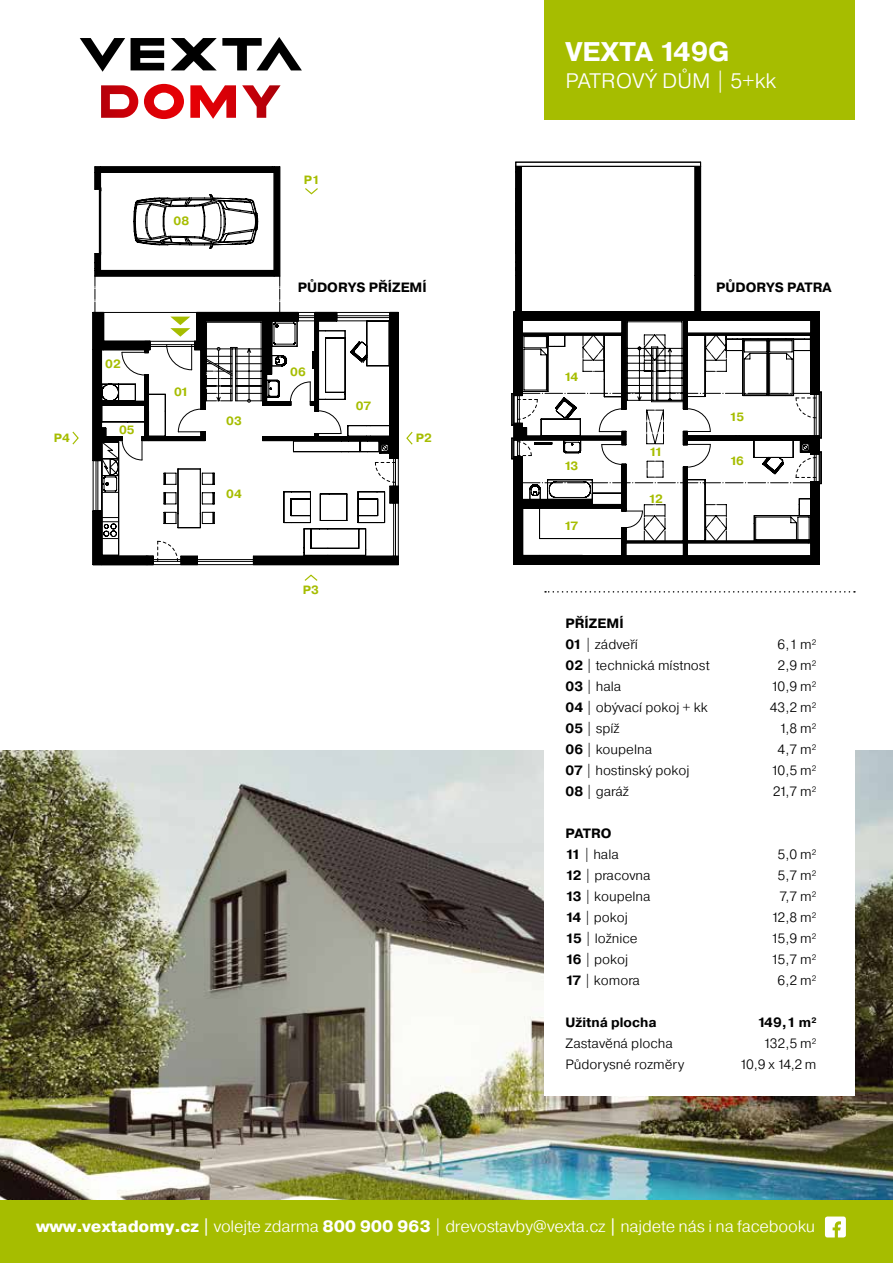
<style>
.page{position:relative;width:893px;height:1263px;background:#fff}
.page>*{position:absolute;margin:0;border:0;box-sizing:border-box;transform-origin:0 0}
.t1{font:700 27px "Pragmatica";color:#fff}
.t2{font:300 21px "Pragmatica";color:#fff}
.t3{font:300 16.5px "Pragmatica";letter-spacing:-.01em;color:#fff}
.t4{font:300 13.5px/21px "Pragmatica";color:#000}
.t5{font:700 13.5px "Pragmatica";color:#000}
.t6{font:700 12px "Pragmatica";color:#a6bd00}
.s1{font-weight:700}
.s2{font-weight:800}
</style>
<div class="page">
<div style="left:0;top:1199px;width:893px;height:64px;background:#a6bd00"></div>
<svg style="left:825px;top:1216px;width:21px;height:21px"></svg>
<svg style="left:190px;top:85px;width:46px;height:34px"></svg>
<svg style="left:144px;top:84px;width:40px;height:35px"></svg>
<svg style="left:101px;top:85px;width:37px;height:33px"></svg>
<svg style="left:242px;top:85px;width:39px;height:33px"></svg>
<svg style="left:131px;top:38px;width:33px;height:32px"></svg>
<svg style="left:80px;top:38px;width:45px;height:34px"></svg>
<svg style="left:171px;top:37px;width:131px;height:33px"></svg>
<div style="left:544px;top:0;width:311px;height:119px;background:#a6bd00"></div>
<img style="left:0;top:750px;width:893px;height:449px">
<div style="left:544px;top:747px;width:311px;height:349px;background:#fff"></div>
<svg style="left:545px;top:591px;width:310px;height:2px"></svg>
<svg style="left:304px;top:574px;width:14px;height:7px"></svg>
<svg style="left:406px;top:431px;width:7px;height:14px"></svg>
<svg style="left:72px;top:431px;width:7px;height:14px"></svg>
<svg style="left:93px;top:167px;width:306px;height:398px"></svg>
<hr style="left:821px;top:392px;width:1px;height:46px;background:#000">
<hr style="left:821px;top:452px;width:1px;height:32px;background:#000">
<svg style="left:512px;top:166px;width:309px;height:399px"></svg>
<p class="t6" style="left:105px;top:356px;width:17px">02</p>
<p class="t6" style="left:174px;top:213px;width:17px">08</p>
<p class="t6" style="left:174px;top:384px;width:16px">01</p>
<p class="t6" style="left:304px;top:172px;width:18px">P1</p>
<h1 class="t1" style="left:566px;top:35px;width:165px">VEXTA 149G</h1>
<h2 class="t2" style="left:566px;top:68px;width:212px">PATROVÝ DŮM | 5+kk</h2>
<p class="t5" style="left:298px;top:279px;width:131px">PŮDORYS PŘÍZEMÍ</p>
<p class="t5" style="left:716px;top:279px;width:117px">PŮDORYS PATRA</p>
<p class="t6" style="left:290px;top:364px;width:17px">06</p>
<p class="t6" style="left:356px;top:398px;width:17px">07</p>
<p class="t6" style="left:564px;top:369px;width:15px">14</p>
<p class="t6" style="left:226px;top:413px;width:17px">03</p>
<p class="t6" style="left:119px;top:422px;width:17px">05</p>
<p class="t6" style="left:54px;top:430px;width:18px">P4</p>
<p class="t6" style="left:416px;top:430px;width:18px">P2</p>
<p class="t6" style="left:226px;top:486px;width:17px">04</p>
<p class="t6" style="left:303px;top:582px;width:18px">P3</p>
<p class="t6" style="left:564px;top:458px;width:16px">13</p>
<p class="t6" style="left:564px;top:518px;width:15px">17</p>
<p class="t6" style="left:649px;top:444px;width:15px">11</p>
<p class="t6" style="left:649px;top:491px;width:16px">12</p>
<p class="t6" style="left:730px;top:409px;width:16px">15</p>
<p class="t6" style="left:730px;top:453px;width:16px">16</p>
<p class="t4" style="left:566px;top:613px;width:146px"><span class="s1">PŘÍZEMÍ<br>01</span> | zádveří<br><span class="s1">02</span> | technická místnost<br><span class="s1">03</span> | hala<br><span class="s1">04</span> | obývací pokoj + kk<br><span class="s1">05</span> | spíž<br><span class="s1">06</span> | koupelna<br><span class="s1">07</span> | hostinský pokoj<br><span class="s1">08</span> | garáž</p>
<p class="t4" style="left:566px;top:823px;width:87px"><span class="s1">PATRO<br>11</span> | hala<br><span class="s1">12</span> | pracovna<br><span class="s1">13</span> | koupelna<br><span class="s1">14</span> | pokoj<br><span class="s1">15</span> | ložnice<br><span class="s1">16</span> | pokoj<br><span class="s1">17</span> | komora</p>
<p class="t5" style="left:566px;top:1014px;width:93px">Užitná plocha</p>
<p class="t4" style="left:566px;top:1033px;width:120px">Zastavěná plocha<br>Půdorysné rozměry</p>
<p class="t4" style="left:770px;top:634px;width:48px;text-align:right">6,1 m<sup>2<br></sup>2,9 m<sup>2<br></sup>10,9 m<sup>2<br></sup>43,2 m<sup>2<br></sup>1,8 m<sup>2<br></sup>4,7 m<sup>2<br></sup>10,5 m<sup>2<br></sup>21,7 m<sup>2</sup></p>
<p class="t4" style="left:771px;top:844px;width:47px;text-align:right">5,0 m<sup>2<br></sup>5,7 m<sup>2<br></sup>7,7 m<sup>2<br></sup>12,8 m<sup>2<br></sup>15,9 m<sup>2<br></sup>15,7 m<sup>2<br></sup>6,2 m<sup>2</sup></p>
<p class="t4" style="left:739px;top:1012px;width:79px;text-align:right"><span class="s1">149,1 m</span><sup>2<br></sup>132,5 m<sup>2<br></sup>10,9 x 14,2 m</p>
<p class="t3" style="left:36px;top:1216px;width:781px"><span class="s2">www.vextadomy.cz |</span> volejte zdarma <span class="s2">800 900 963</span> | drevostavby@vexta.cz <span class="s2">|</span> najdete nás i na facebooku</p>
</div>
